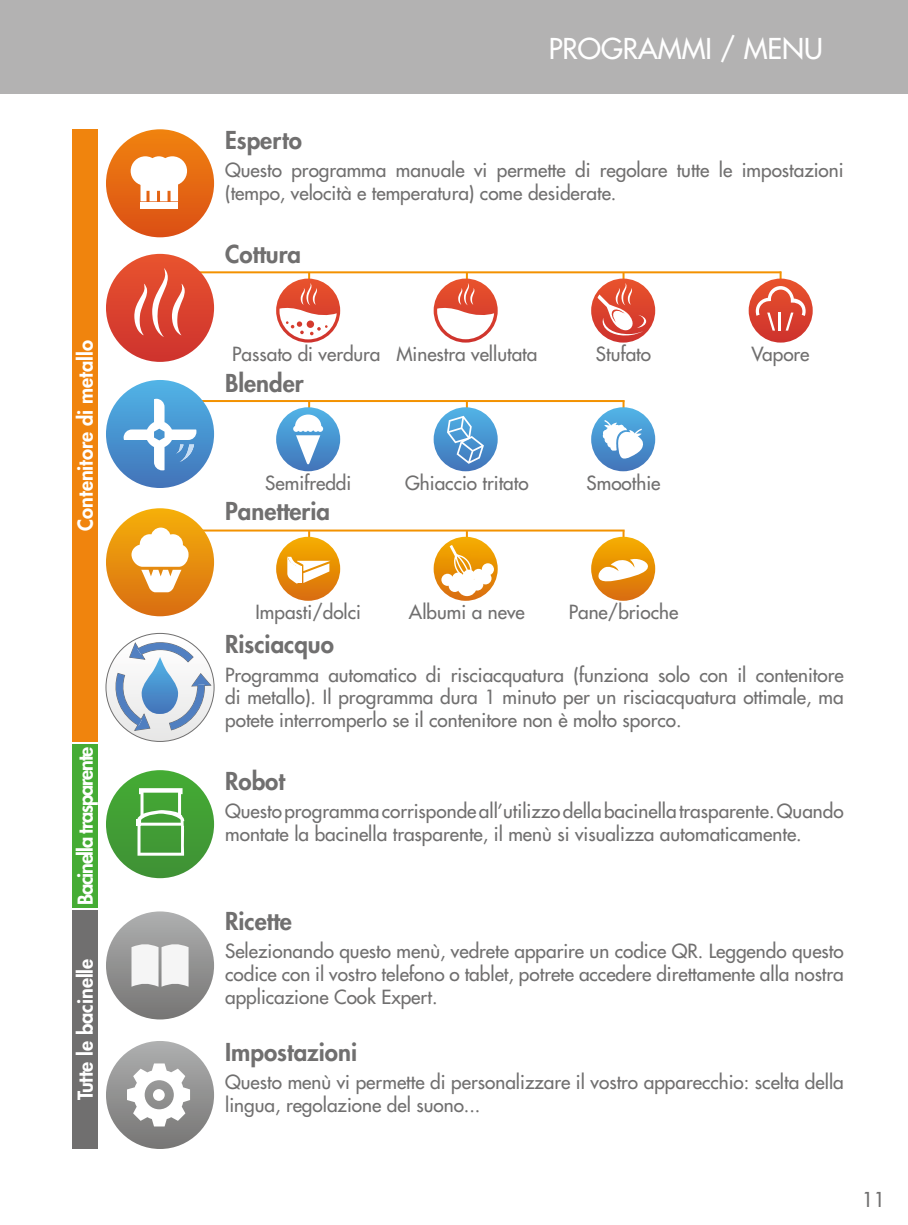
<style>
.page{position:relative;width:908px;height:1225px;background:#fff}
.page>*{position:absolute;margin:0;border:0;box-sizing:border-box;transform-origin:0 0}
.t1{font:28px "Futura";color:#fff}
.t2{font:800 24px "Futura";color:#706f6f}
.t3{font:800 20px "Futura";color:#fff}
.t4{font:800 20px "Futura";letter-spacing:-.06em;color:#fff}
.t5{font:20px "Futura";color:#706f6f}
.t6{font:19px/22.8px "Futura";color:#706f6f}
</style>
<div class="page">
<div style="left:0;top:0;width:907px;height:94px;background:#b3b2b2"></div>
<div style="left:106px;top:129px;width:108px;height:108px;background:linear-gradient(to bottom,#f18614,#db5015);border-radius:54px"></div>
<div style="left:147px;top:156px;width:23px;height:24px;background:#fff;border-radius:50%"></div>
<div style="left:158px;top:156px;width:29px;height:30px;background:#fff;border-radius:50%"></div>
<div style="left:140px;top:203px;width:38px;height:6px;background:#fff"></div>
<svg style="left:140px;top:180px;width:38px;height:21px"></svg>
<div style="left:131px;top:156px;width:29px;height:30px;background:#fff;border-radius:50%"></div>
<div style="left:106px;top:770px;width:108px;height:108px;background:linear-gradient(to right,#439e36,#439e36);border-radius:54px"></div>
<svg style="left:136px;top:788px;width:48px;height:67px"></svg>
<div style="left:106px;top:911px;width:108px;height:108px;background:linear-gradient(to bottom,#b1b2b3,#777575);border-radius:54px"></div>
<svg style="left:131px;top:943px;width:57px;height:43px"></svg>
<div style="left:106px;top:1041px;width:108px;height:108px;background:linear-gradient(to bottom,#afb0b0,#787776);border-radius:54px"></div>
<svg style="left:127px;top:1063px;width:63px;height:63px"></svg>
<div style="left:153px;top:1089px;width:12px;height:11px;background:#fff;border-radius:50%"></div>
<svg style="left:105px;top:632px;width:110px;height:110px"></svg>
<hr style="left:184px;top:271px;width:597px;height:2px;background:#f39200">
<div style="left:72px;top:129px;width:25px;height:613px;background:#f0840d"></div>
<div style="left:72px;top:744px;width:25px;height:164px;background:#45ac34"></div>
<div style="left:72px;top:910px;width:25px;height:239px;background:#706f6f"></div>
<div style="left:106px;top:254px;width:108px;height:108px;background:linear-gradient(to bottom,#e8532e,#cf3530);border-radius:54px"></div>
<hr style="left:308px;top:273px;width:2px;height:37px;background:#f39200">
<hr style="left:465px;top:273px;width:2px;height:37px;background:#f39200">
<hr style="left:622px;top:273px;width:2px;height:37px;background:#f39200">
<hr style="left:779px;top:271px;width:2px;height:39px;background:#f39200">
<svg style="left:748px;top:278px;width:64px;height:64px"></svg>
<svg style="left:591px;top:278px;width:64px;height:64px"></svg>
<svg style="left:594px;top:282px;width:52px;height:55px"></svg>
<svg style="left:433px;top:278px;width:64px;height:64px"></svg>
<svg style="left:276px;top:278px;width:64px;height:64px"></svg>
<hr style="left:184px;top:400px;width:440px;height:2px;background:#f39200">
<svg style="left:106px;top:380px;width:108px;height:108px"></svg>
<hr style="left:308px;top:401px;width:2px;height:37px;background:#f39200">
<hr style="left:465px;top:401px;width:2px;height:37px;background:#f39200">
<hr style="left:622px;top:401px;width:2px;height:22px;background:#f39200">
<svg style="left:591px;top:407px;width:64px;height:64px"></svg>
<svg style="left:276px;top:407px;width:64px;height:64px;background:#4c96d1"></svg>
<svg style="left:293px;top:414px;width:30px;height:51px"></svg>
<svg style="left:433px;top:407px;width:64px;height:64px"></svg>
<svg style="left:447px;top:416px;width:36px;height:48px;background:#6ea9d9"></svg>
<hr style="left:184px;top:529px;width:440px;height:2px;background:#f39200">
<div style="left:106px;top:508px;width:108px;height:108px;background:linear-gradient(to bottom,#f6b20f,#d96e12);border-radius:54px"></div>
<div style="left:140px;top:534px;width:20px;height:20px;background:#fff;border-radius:50%"></div>
<div style="left:163px;top:534px;width:20px;height:20px;background:#fff;border-radius:50%"></div>
<div style="left:151px;top:527px;width:20px;height:20px;background:#fff;border-radius:50%"></div>
<div style="left:131px;top:544px;width:57px;height:23px;background:#fff;border-radius:10px"></div>
<svg style="left:141px;top:570px;width:40px;height:22px"></svg>
<hr style="left:308px;top:531px;width:2px;height:37px;background:#f39200">
<hr style="left:465px;top:531px;width:2px;height:37px;background:#f39200">
<hr style="left:622px;top:531px;width:2px;height:21px;background:#f39200">
<svg style="left:591px;top:537px;width:64px;height:64px"></svg>
<svg style="left:276px;top:537px;width:64px;height:64px;background:#e7900a"></svg>
<svg style="left:287px;top:556px;width:43px;height:28px"></svg>
<svg style="left:433px;top:537px;width:64px;height:64px"></svg>
<svg style="left:134px;top:268px;width:51px;height:69px"></svg>
<p class="t3" style="left:72px;top:531px;width:192px;rotate:-90deg">Contenitore di metallo</p>
<p class="t4" style="left:72px;top:905px;width:159px;rotate:-90deg">Bacinella trasparente</p>
<p class="t3" style="left:72px;top:1100px;width:143px;rotate:-90deg">Tutte le bacinelle</p>
<h1 class="t1" style="left:548px;top:30px;width:275px">PROGRAMMI / MENU</h1>
<p class="t2" style="left:225px;top:124px;width:78px">Esperto</p>
<p class="t6" style="left:225px;top:159px;width:619px">Questo programma manuale vi permette di regolare tutte le impostazioni (tempo, velocità e temperatura) come desiderate.</p>
<p class="t2" style="left:225px;top:238px;width:77px">Cottura</p>
<p class="t6" style="left:232px;top:342px;width:306px">Passato di verdura Minestra vellutata</p>
<p class="t6" style="left:595px;top:342px;width:57px">Stufato</p>
<p class="t6" style="left:751px;top:342px;width:59px">Vapore</p>
<p class="t2" style="left:225px;top:367px;width:80px">Blender</p>
<p class="t6" style="left:265px;top:471px;width:87px">Semifreddi</p>
<p class="t6" style="left:405px;top:471px;width:125px">Ghiaccio tritato</p>
<p class="t6" style="left:586px;top:471px;width:75px">Smoothie</p>
<p class="t2" style="left:225px;top:495px;width:106px">Panetteria</p>
<p class="t6" style="left:255px;top:601px;width:107px">Impasti/dolci</p>
<p class="t6" style="left:409px;top:601px;width:117px">Albumi a neve</p>
<p class="t6" style="left:568px;top:601px;width:111px">Pane/brioche</p>
<p class="t2" style="left:225px;top:628px;width:110px">Risciacquo</p>
<p class="t6" style="left:225px;top:663px;width:619px;text-align:justify">Programma automatico di risciacquatura (funziona solo con il contenitore di metallo). Il programma dura 1 minuto per un risciacquatura ottimale, ma potete interromperlo se il contenitore non è molto sporco.</p>
<p class="t2" style="left:225px;top:765px;width:61px">Robot</p>
<p class="t6" style="left:225px;top:799px;width:619px">Questo programma corrisponde all’utilizzo della bacinella trasparente. Quando montate la bacinella trasparente, il menù si visualizza automaticamente.</p>
<p class="t2" style="left:225px;top:905px;width:68px">Ricette</p>
<p class="t6" style="left:225px;top:940px;width:620px;text-align:justify">Selezionando questo menù, vedrete apparire un codice QR. Leggendo questo codice con il vostro telefono o tablet, potrete accedere direttamente alla nostra applicazione Cook Expert.</p>
<p class="t2" style="left:225px;top:1035px;width:133px">Impostazioni</p>
<p class="t6" style="left:225px;top:1070px;width:620px">Questo menù vi permette di personalizzare il vostro apparecchio: scelta della lingua, regolazione del suono...</p>
<p class="t5" style="left:861px;top:1186px;width:25px">11</p>
</div>
